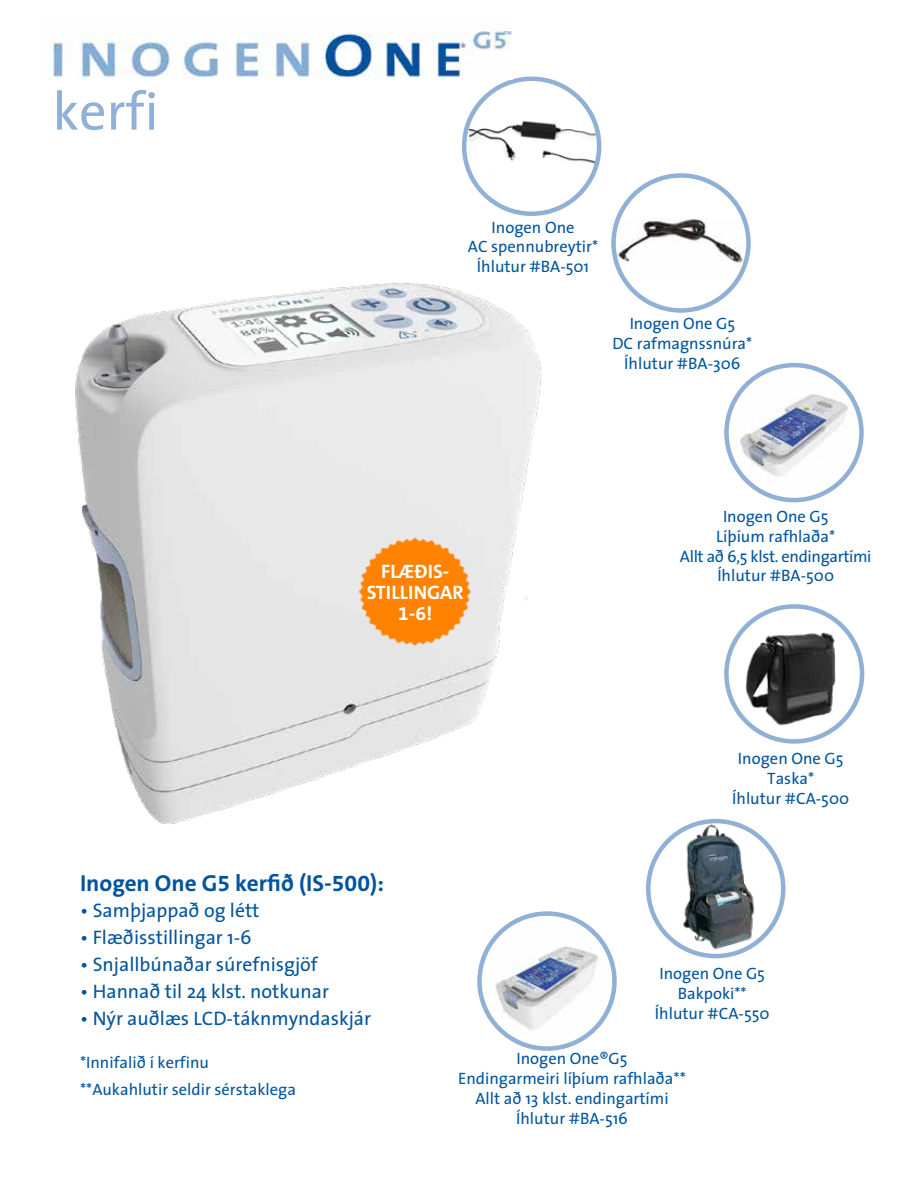
<style>
.page{position:relative;width:918px;height:1188px;background:#fff}
.page>*{position:absolute;margin:0;border:0;box-sizing:border-box;transform-origin:0 0}
.t1{font:54px "The Sans";color:#91b0d5}
.t2{font:700 23.25px "The Sans C5";color:#00549e}
.t3{font:19.65px "The Sans";color:#00549e}
.t4{font:700 19.5px/21px "The Sans C5";color:#fff;text-align:center}
.t5{font:16.5px/19.8px "The Sans";color:#00549e;text-align:center}
.t6{font:700 11.55px "The Sans C5";color:#a2b0d6}
</style>
<div class="page">
<img style="left:75px;top:173px;width:615px;height:696px">
<img style="left:614px;top:218px;width:131px;height:56px">
<div style="left:611px;top:173px;width:140px;height:140px;border:4px solid #91b0d5;border-radius:50%"></div>
<img style="left:469px;top:101px;width:127px;height:82px">
<div style="left:462px;top:77px;width:139px;height:139px;border:4px solid #91b0d5;border-radius:50%"></div>
<img style="left:726px;top:365px;width:135px;height:135px;border-radius:68px">
<div style="left:724px;top:363px;width:140px;height:139px;border:4px solid #91b0d5;border-radius:50%"></div>
<img style="left:482px;top:922px;width:130px;height:126px">
<div style="left:477px;top:911px;width:140px;height:140px;border:4px solid #91b0d5;border-radius:50%"></div>
<div style="left:724px;top:604px;width:140px;height:140px;border:4px solid #91b0d5;border-radius:50%"></div>
<img style="left:655px;top:820px;width:114px;height:137px">
<img style="left:49px;top:31px;width:462px;height:49px">
<img style="left:744px;top:631px;width:93px;height:94px">
<img style="left:248px;top:488px;width:316px;height:229px">
<h1 class="t1" style="left:52px;top:66px;width:108px">kerfi</h1>
<p class="t6" style="left:504px;top:27px;width:9px">™</p>
<p class="t5" style="left:468px;top:217px;width:132px">Inogen One<br>AC spennubreytir*<br>Íhlutur #BA-501</p>
<p class="t5" style="left:612px;top:313px;width:142px">Inogen One G5<br>DC rafmagnssnúra*<br>Íhlutur #BA-306</p>
<p class="t4" style="left:367px;top:561px;width:98px">FLÆÐIS-<br>STILLINGAR<br>1-6!</p>
<p class="t5" style="left:680px;top:506px;width:193px">Inogen One G5<br>Líþíum rafhlaða*<br>Allt að 6,5 klst. endingartími<br>Íhlutur #BA-500</p>
<p class="t5" style="left:732px;top:748px;width:119px">Inogen One G5<br>Taska*<br>Íhlutur #CA-500</p>
<h2 class="t2" style="left:80px;top:868px;width:306px">Inogen One G5 kerfið (IS-500):</h2>
<p class="t3" style="left:80px;top:895px;width:181px">• Samþjappað og létt</p>
<p class="t3" style="left:80px;top:921px;width:173px">• Flæðisstillingar 1-6</p>
<p class="t3" style="left:80px;top:948px;width:239px">• Snjallbúnaðar súrefnisgjöf</p>
<p class="t3" style="left:80px;top:975px;width:250px">• Hannað til 24 klst. notkunar</p>
<p class="t3" style="left:80px;top:1002px;width:293px">• Nýr auðlæs LCD-táknmyndaskjár</p>
<p class="t5" style="left:80px;top:1048px;width:218px;line-height:26.8px;text-align:left">*Innifalið í kerfinu **Aukahlutir seldir sérstaklega</p>
<p class="t5" style="left:655px;top:963px;width:116px">Inogen One G5<br>Bakpoki**<br>Íhlutur #CA-550</p>
<p class="t5" style="left:458px;top:1048px;width:229px">Inogen One®G5<br>Endingarmeiri líþíum rafhlaða**<br>Allt að 13 klst. endingartími<br>Íhlutur #BA-516</p>
</div>
